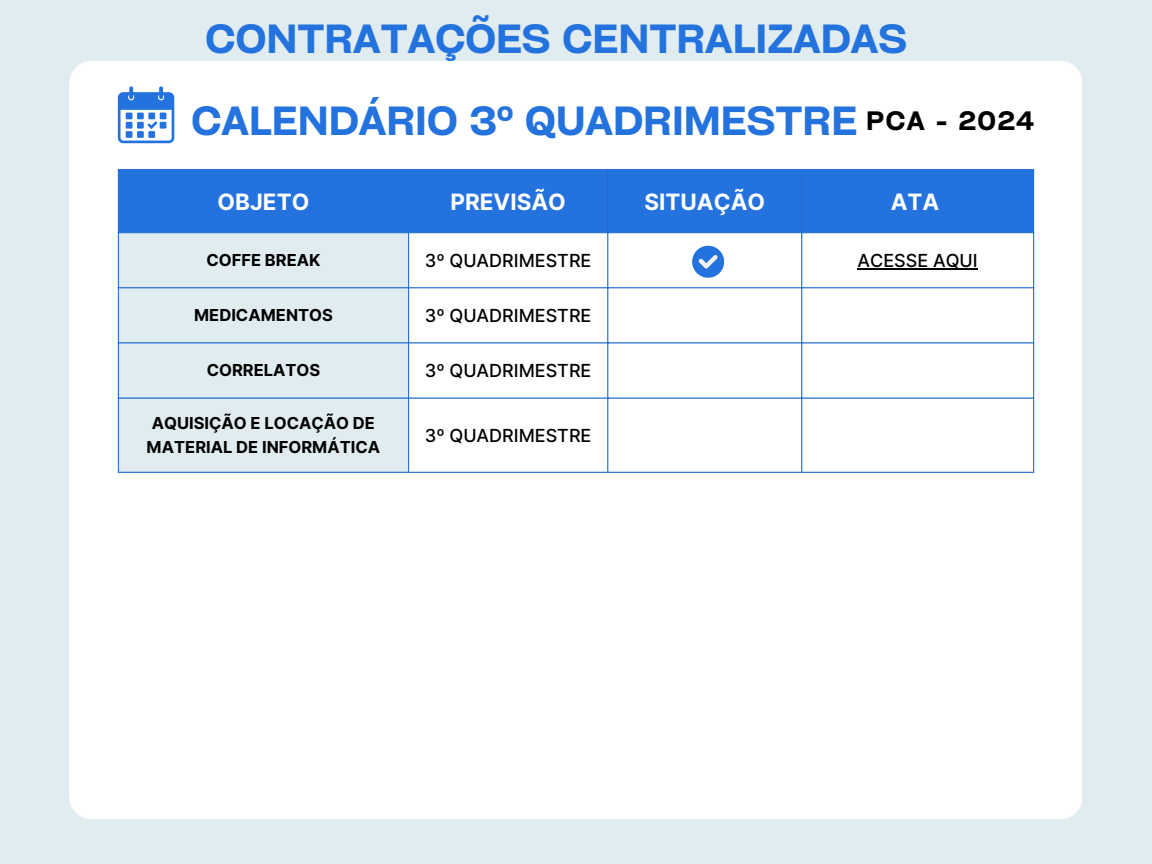
<style>
.page{position:relative;width:1152px;height:864px;background:#e0ecef}
.page>*{position:absolute;margin:0;border:0;box-sizing:border-box;transform-origin:0 0}
.t1{font:39px "Cy Grotesk Key Demi";color:#2372dd}
.t2{font:25.5px "Cy Grotesk Key Demi";letter-spacing:.06em;color:#000}
.t3{font:700 22.5px "Inter";color:#fff}
.t4{font:500 18px "Inter";color:#000}
.t5{font:700 16.5px/23.7px "Inter";color:#000;text-align:center}
</style>
<div class="page">
<div style="left:69px;top:61px;width:1013px;height:758px;background:#fff"></div>
<div style="left:119px;top:170px;width:914px;height:62px;background:#2372dd"></div>
<svg style="left:119px;top:233px;width:289px;height:239px"></svg>
<div style="left:409px;top:233px;width:624px;height:239px;background:#fff"></div>
<hr style="left:858px;top:268px;width:120px;height:1px;background:#000">
<hr style="left:118px;top:170px;width:1px;height:302px;background:#2372dd">
<hr style="left:408px;top:170px;width:1px;height:302px;background:#2372dd">
<hr style="left:607px;top:170px;width:1px;height:302px;background:#2372dd">
<hr style="left:801px;top:170px;width:1px;height:302px;background:#2372dd">
<hr style="left:1033px;top:170px;width:1px;height:302px;background:#2372dd">
<hr style="left:118px;top:169px;width:916px;height:1px;background:#2372dd">
<hr style="left:118px;top:232px;width:916px;height:1px;background:#2372dd">
<hr style="left:118px;top:287px;width:916px;height:1px;background:#2372dd">
<hr style="left:118px;top:342px;width:916px;height:1px;background:#2372dd">
<hr style="left:118px;top:397px;width:916px;height:2px;background:#2372dd">
<hr style="left:118px;top:472px;width:916px;height:1px;background:#2372dd">
<svg style="left:118px;top:86px;width:56px;height:57px;background:#86b1ec"></svg>
<svg style="left:692px;top:246px;width:32px;height:31px"></svg>
<p class="t1" style="left:206px;top:14px;width:703px">CONTRATAÇÕES CENTRALIZADAS</p>
<p class="t1" style="left:192px;top:96px;width:667px">CALENDÁRIO 3º QUADRIMESTRE</p>
<p class="t2" style="left:866px;top:104px;width:169px">PCA - 2024</p>
<h1 class="t3" style="left:218px;top:188px;width:93px">OBJETO</h1>
<p class="t3" style="left:450px;top:188px;width:117px">PREVISÃO</p>
<h1 class="t3" style="left:644px;top:188px;width:122px">SITUAÇÃO</h1>
<p class="t3" style="left:891px;top:188px;width:50px">ATA</p>
<p class="t5" style="left:206px;top:248px;width:116px">COFFE BREAK</p>
<p class="t4" style="left:425px;top:250px;width:168px">3º QUADRIMESTRE</p>
<p class="t4" style="left:858px;top:250px;width:122px">ACESSE AQUI</p>
<p class="t5" style="left:194px;top:303px;width:140px">MEDICAMENTOS</p>
<p class="t4" style="left:425px;top:305px;width:168px">3º QUADRIMESTRE</p>
<p class="t5" style="left:207px;top:358px;width:115px">CORRELATOS</p>
<p class="t4" style="left:425px;top:360px;width:168px">3º QUADRIMESTRE</p>
<p class="t5" style="left:147px;top:411px;width:235px">AQUISIÇÃO E LOCAÇÃO DE<br>MATERIAL DE INFORMÁTICA</p>
<p class="t4" style="left:425px;top:425px;width:168px">3º QUADRIMESTRE</p>
</div>
